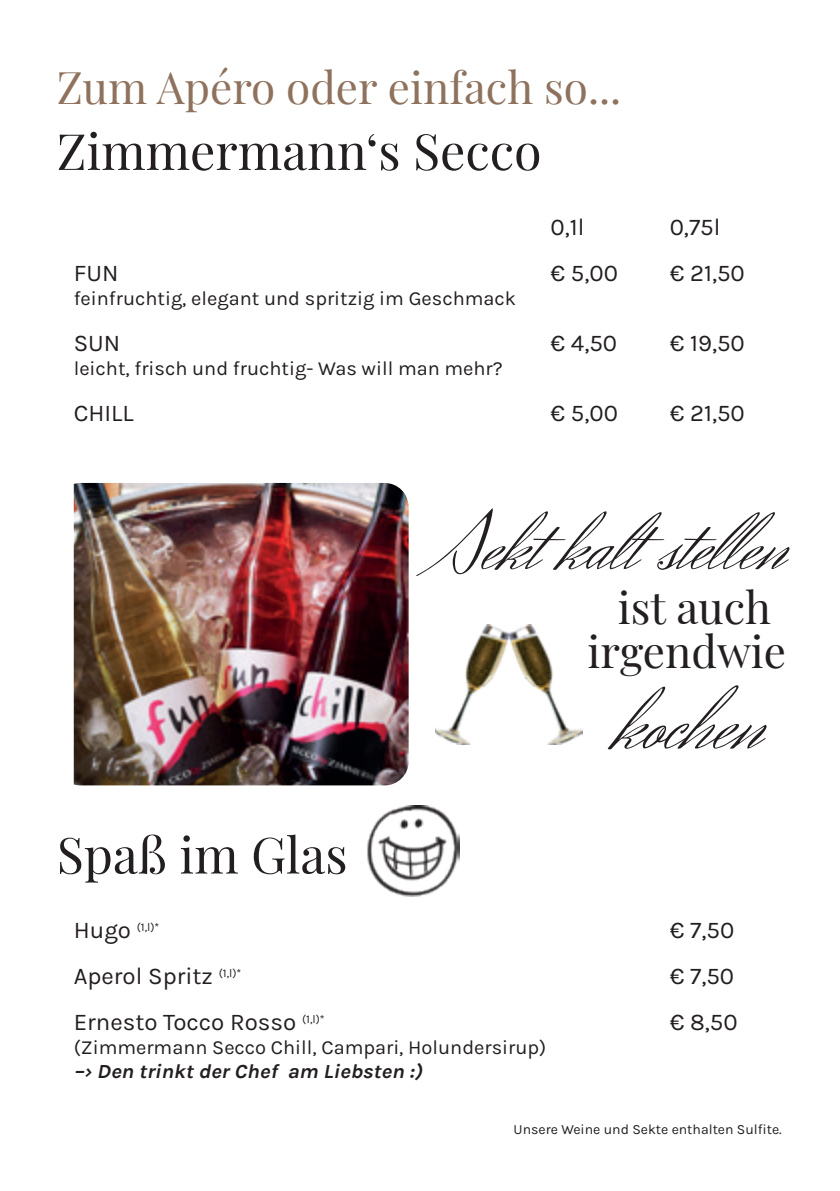
<style>
.page{position:relative;width:840px;height:1191px;background:#fff}
.page>*{position:absolute;margin:0;border:0;box-sizing:border-box;transform-origin:0 0}
.t1{font:90px "Herr Von Muellerhoff";color:#231f20}
.t2{font:84px "Herr Von Muellerhoff";color:#231f20}
.t3{font:50px "Playfair Display";color:#231f20}
.t4{font:44px "Playfair Display";color:#8f725d}
.t5{font:44px/44px "Playfair Display";color:#231f20;text-align:center}
.t6{font:24px "Karla";color:#231f20}
.t7{font:20px "Karla";color:#231f20}
.t8{font:italic 20px "Karla";color:#231f20}
.t9{font:14px "Karla";color:#231f20}
.t10{font:11.6px "Karla";color:#231f20}
.s1{font-size:24px}
</style>
<div class="page">
<img style="left:74px;top:483px;width:334px;height:302px">
<img style="left:435px;top:625px;width:147px;height:120px">
<img style="left:367px;top:805px;width:92px;height:91px">
<h3 class="t4" style="left:57px;top:53px;width:565px">Zum Apéro oder einfach so...</h3>
<h3 class="t3" style="left:57px;top:112px;width:486px">Zimmermann‘s Secco</h3>
<p class="t6" style="left:550px;top:212px;width:35px">0,1l</p>
<p class="t6" style="left:669px;top:212px;width:52px">0,75l</p>
<p class="t6" style="left:74px;top:258px;width:46px">FUN</p>
<p class="t6" style="left:550px;top:258px;width:69px">€ 5,00</p>
<p class="t6" style="left:669px;top:258px;width:76px">€ 21,50</p>
<p class="t7" style="left:74px;top:286px;width:443px">feinfruchtig, elegant und spritzig im Geschmack</p>
<p class="t6" style="left:74px;top:328px;width:48px">SUN</p>
<p class="t6" style="left:550px;top:328px;width:68px">€ 4,50</p>
<p class="t6" style="left:669px;top:328px;width:77px">€ 19,50</p>
<p class="t7" style="left:74px;top:355px;width:430px">leicht, frisch und fruchtig- Was will man mehr?</p>
<p class="t6" style="left:74px;top:397px;width:61px">CHILL</p>
<p class="t6" style="left:550px;top:397px;width:69px">€ 5,00</p>
<p class="t6" style="left:669px;top:397px;width:76px">€ 21,50</p>
<h3 class="t3" style="left:57px;top:816px;width:292px">Spaß im Glas</h3>
<h2 class="t2" style="left:433px;top:491px;width:353px">Sekt kalt stellen</h2>
<h3 class="t5" style="left:587px;top:582px;width:200px">ist auch irgendwie</h3>
<h1 class="t1" style="left:613px;top:665px;width:150px">kochen</h1>
<p class="t10" style="left:74px;top:920px;width:87px"><span class="s1">Hugo</span> (1,l)*</p>
<p class="t6" style="left:669px;top:914px;width:66px">€ 7,50</p>
<p class="t6" style="left:74px;top:960px;width:169px">Aperol Spritz <sup>(1,l)*</sup></p>
<p class="t6" style="left:669px;top:960px;width:66px">€ 7,50</p>
<p class="t6" style="left:74px;top:1006px;width:252px">Ernesto Tocco Rosso <sup>(1,l)*</sup></p>
<p class="t6" style="left:669px;top:1006px;width:69px">€ 8,50</p>
<p class="t7" style="left:74px;top:1034px;width:474px">(Zimmermann Secco Chill, Campari, Holundersirup)</p>
<p class="t8" style="left:74px;top:1058px;width:354px">–›Den trinktderChef am Liebsten :)</p>
<p class="t9" style="left:513px;top:1120px;width:269px">Unsere Weine und Sekte enthalten Sulfite.</p>
</div>
